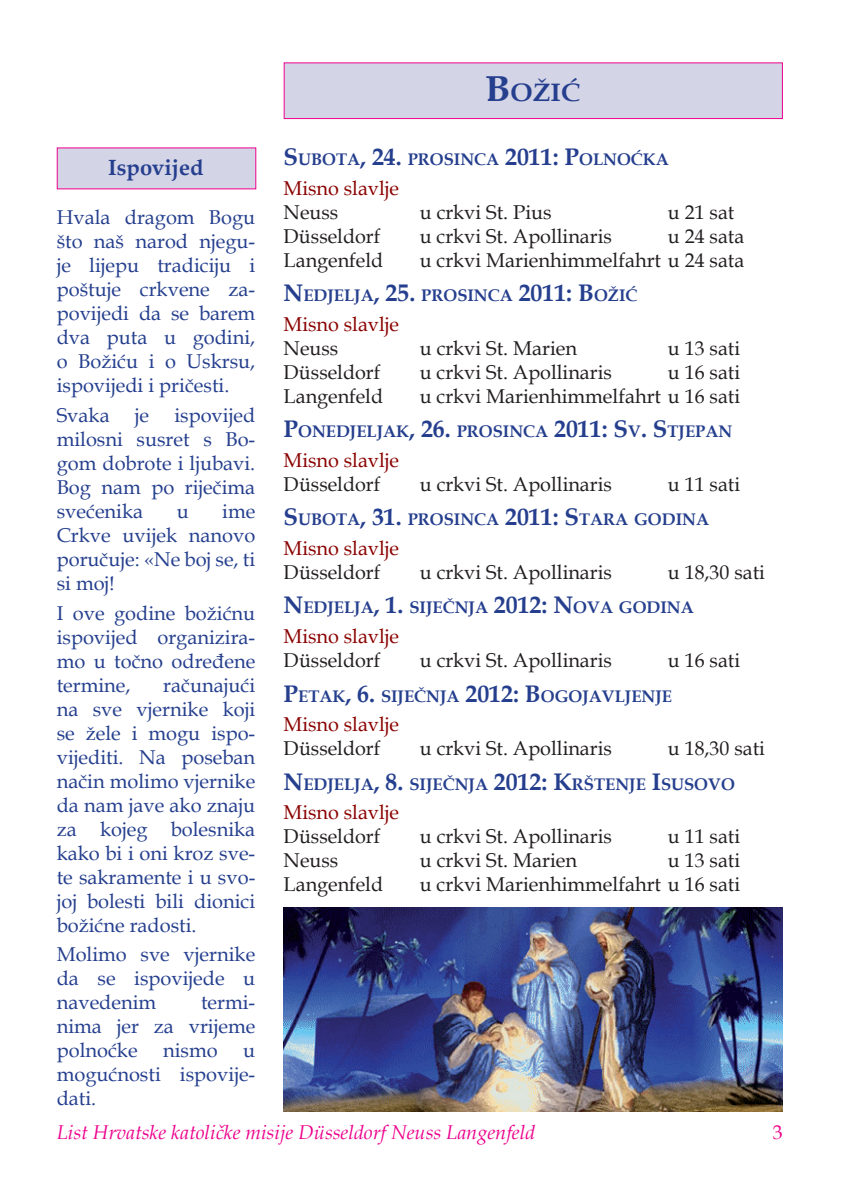
<style>
.page{position:relative;width:851px;height:1202px;background:#fff}
.page>*{position:absolute;margin:0;border:0;box-sizing:border-box;transform-origin:0 0}
.t1{font:700 25.2px "Book Antiqua";color:#253f8e;scale:1.06 1}
.t2{font:700 22px "Book Antiqua";color:#253f8e}
.t3{font:20px/24px "Book Antiqua";color:#253f8e;text-align:justify}
.t4{font:20px "Book Antiqua";color:#231f20}
.t5{font:20px "Book Antiqua";color:#8b0202}
.t6{font:italic 20px "Book Antiqua";color:#ed028c}
.t7{font:20px "Book Antiqua";color:#ed028c}
.t8{font:700 16.8px "Book Antiqua";color:#253f8e}
.s1{font-size:36px}
.s2{font-size:24px}
</style>
<div class="page">
<div style="left:283px;top:62px;width:499px;height:57px;background:#d4d4e7;border:1px solid #ed028c"></div>
<div style="left:57px;top:147px;width:199px;height:42px;background:#d4d4e7"></div>
<img style="left:283px;top:907px;width:499px;height:204px">
<p class="t2" style="left:108px;top:152px;width:97px">Ispovijed</p>
<p class="t3" style="left:57px;top:205px;width:200px">Hvala dragom Bogu što naš narod njegu&shy;je lijepu tradiciju i poštuje crkvene za&shy;povijedi da se barem dva puta u godini, o Božiću i o Uskrsu, ispovijedi i pričesti.</p>
<p class="t3" style="left:57px;top:403px;width:54px">Svaka</p>
<p class="t3" style="left:135px;top:403px;width:16px">je</p>
<p class="t3" style="left:57px;top:403px;width:200px;text-indent:118px">ispovijed milosni susret s Bo&shy;gom dobrote i ljubavi.<br>Bog nam po riječima svećenika</p>
<p class="t3" style="left:57px;top:499px;width:200px;text-indent:165px">ime Crkve uvijek nanovo poručuje: «Ne boj se, ti si moj!</p>
<p class="t3" style="left:57px;top:600px;width:200px">I ove godine božićnu ispovijed organizira&shy;mo u točno određene termine,</p>
<p class="t3" style="left:177px;top:499px;width:14px">u</p>
<p class="t3" style="left:57px;top:672px;width:200px;text-indent:107px">računajući na sve vjernike koji se žele i mogu ispo&shy;vijediti. Na poseban način molimo vjernike da nam jave ako znaju za kojeg bolesnika kako bi i oni kroz sve&shy;te sakramente i u svo&shy;joj bolesti bili dionici božićne radosti.</p>
<p class="t3" style="left:57px;top:942px;width:200px">Molimo sve vjernike da se ispovijede u navedenim</p>
<p class="t3" style="left:57px;top:990px;width:200px;text-indent:144px">termi&shy;nima jer za vrijeme polnoćke</p>
<p class="t3" style="left:163px;top:1038px;width:56px">nismo</p>
<p class="t3" style="left:57px;top:1038px;width:200px;text-indent:186px">u mogućnosti ispovije&shy;dati.</p>
<p class="t1" style="left:485px;top:75px;width:91px"><span class="s1">B</span>OŽIĆ</p>
<p class="t8" style="left:283px;top:148px;width:386px"><span class="s2">S</span>UBOTA<span class="s2">, 24.</span> PROSINCA <span class="s2">2011: P</span>OLNOĆKA</p>
<p class="t5" style="left:283px;top:174px;width:117px">Misno slavlje</p>
<p class="t4" style="left:283px;top:198px;width:56px">Neuss</p>
<p class="t4" style="left:419px;top:198px;width:133px">u crkvi St. Pius</p>
<p class="t4" style="left:667px;top:198px;width:68px">u 21 sat</p>
<p class="t4" style="left:283px;top:222px;width:98px">Düsseldorf</p>
<p class="t4" style="left:419px;top:222px;width:193px">u crkvi St. Apollinaris</p>
<p class="t4" style="left:667px;top:222px;width:78px">u 24 sata</p>
<p class="t4" style="left:283px;top:246px;width:101px">Langenfeld</p>
<p class="t4" style="left:419px;top:246px;width:326px">u crkvi Marienhimmelfahrt u 24 sata</p>
<p class="t8" style="left:283px;top:284px;width:355px"><span class="s2">N</span>EDJELJA<span class="s2">, 25.</span> PROSINCA <span class="s2">2011: B</span>OŽIĆ</p>
<p class="t5" style="left:283px;top:310px;width:117px">Misno slavlje</p>
<p class="t4" style="left:283px;top:334px;width:56px">Neuss</p>
<p class="t4" style="left:419px;top:334px;width:159px">u crkvi St. Marien</p>
<p class="t4" style="left:667px;top:334px;width:74px">u 13 sati</p>
<p class="t4" style="left:283px;top:358px;width:98px">Düsseldorf</p>
<p class="t4" style="left:419px;top:358px;width:193px">u crkvi St. Apollinaris</p>
<p class="t4" style="left:667px;top:358px;width:74px">u 16 sati</p>
<p class="t4" style="left:283px;top:382px;width:101px">Langenfeld</p>
<p class="t4" style="left:419px;top:382px;width:322px">u crkvi Marienhimmelfahrt u 16 sati</p>
<p class="t8" style="left:283px;top:420px;width:450px"><span class="s2">P</span>ONEDJELJAK<span class="s2">, 26.</span> PROSINCA <span class="s2">2011: S</span>V<span class="s2">. S</span>TJEPAN</p>
<p class="t5" style="left:283px;top:446px;width:117px">Misno slavlje</p>
<p class="t4" style="left:283px;top:470px;width:98px">Düsseldorf</p>
<p class="t4" style="left:419px;top:470px;width:193px">u crkvi St. Apollinaris</p>
<p class="t4" style="left:667px;top:470px;width:74px">u 11 sati</p>
<p class="t8" style="left:283px;top:508px;width:427px"><span class="s2">S</span>UBOTA<span class="s2">, 31.</span> PROSINCA <span class="s2">2011: S</span>TARA GODINA</p>
<p class="t5" style="left:283px;top:534px;width:117px">Misno slavlje</p>
<p class="t4" style="left:283px;top:558px;width:98px">Düsseldorf</p>
<p class="t4" style="left:419px;top:558px;width:193px">u crkvi St. Apollinaris</p>
<p class="t4" style="left:667px;top:558px;width:98px">u 18,30 sati</p>
<p class="t8" style="left:283px;top:596px;width:411px"><span class="s2">N</span>EDJELJA<span class="s2">, 1.</span> SIJEČNJA <span class="s2">2012: N</span>OVA GODINA</p>
<p class="t5" style="left:283px;top:622px;width:117px">Misno slavlje</p>
<p class="t4" style="left:283px;top:646px;width:98px">Düsseldorf</p>
<p class="t4" style="left:419px;top:646px;width:193px">u crkvi St. Apollinaris</p>
<p class="t4" style="left:667px;top:646px;width:74px">u 16 sati</p>
<p class="t8" style="left:283px;top:684px;width:390px"><span class="s2">P</span>ETAK<span class="s2">, 6.</span> SIJEČNJA <span class="s2">2012: B</span>OGOJAVLJENJE</p>
<p class="t5" style="left:283px;top:710px;width:117px">Misno slavlje</p>
<p class="t4" style="left:283px;top:734px;width:98px">Düsseldorf</p>
<p class="t4" style="left:419px;top:734px;width:193px">u crkvi St. Apollinaris</p>
<p class="t4" style="left:667px;top:734px;width:98px">u 18,30 sati</p>
<p class="t8" style="left:283px;top:773px;width:453px"><span class="s2">N</span>EDJELJA<span class="s2">, 8.</span> SIJEČNJA <span class="s2">2012: K</span>RŠTENJE <span class="s2">I</span>SUSOVO</p>
<p class="t5" style="left:283px;top:799px;width:117px">Misno slavlje</p>
<p class="t4" style="left:283px;top:823px;width:98px">Düsseldorf</p>
<p class="t4" style="left:419px;top:823px;width:193px">u crkvi St. Apollinaris</p>
<p class="t4" style="left:667px;top:823px;width:74px">u 11 sati</p>
<p class="t4" style="left:283px;top:847px;width:56px">Neuss</p>
<p class="t4" style="left:419px;top:847px;width:159px">u crkvi St. Marien</p>
<p class="t4" style="left:667px;top:847px;width:74px">u 13 sati</p>
<p class="t4" style="left:283px;top:871px;width:101px">Langenfeld</p>
<p class="t4" style="left:419px;top:871px;width:322px">u crkvi Marienhimmelfahrt u 16 sati</p>
<p class="t6" style="left:57px;top:1118px;width:480px">List Hrvatske katoličke misije Düsseldorf Neuss Langenfeld</p>
<p class="t7" style="left:772px;top:1118px;width:11px">3</p>
</div>
